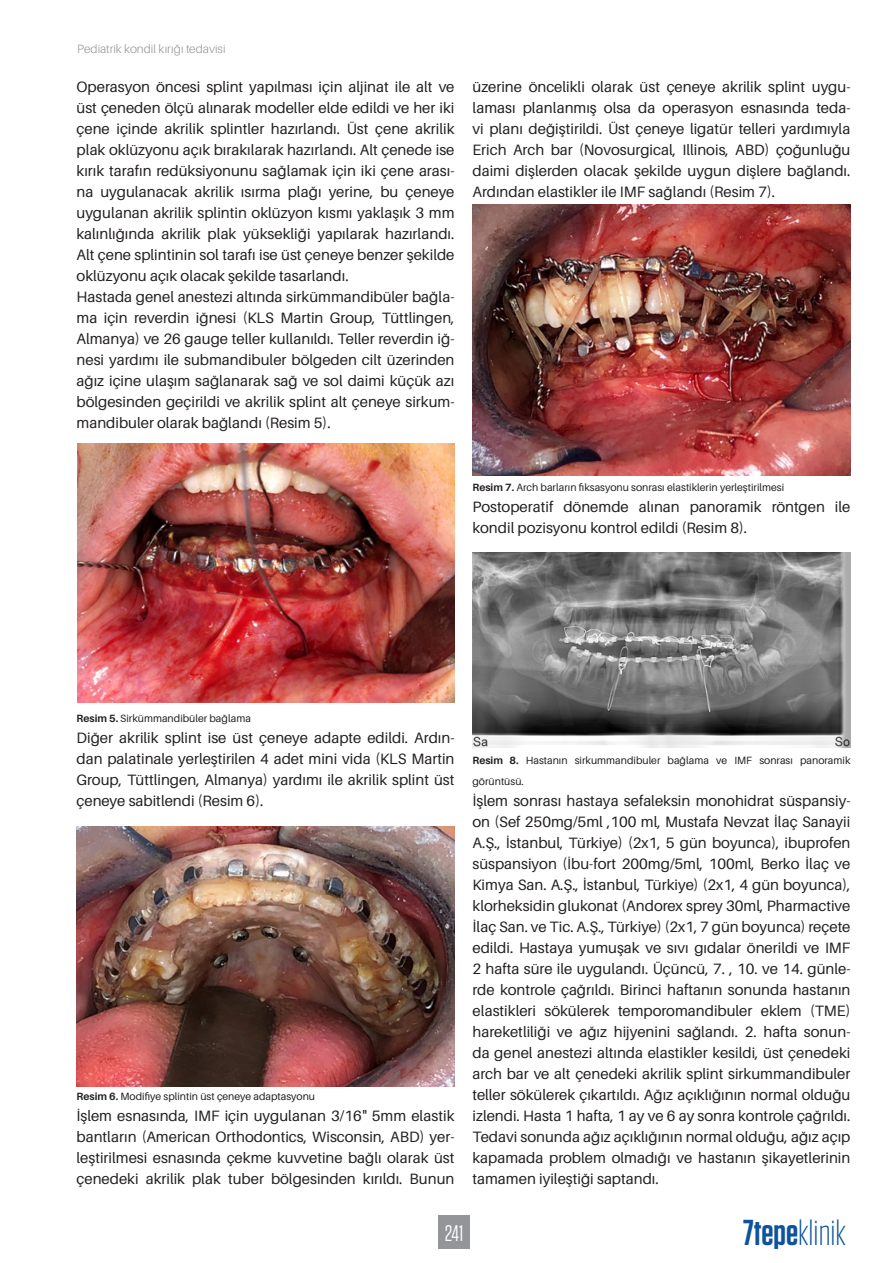
<style>
.page{position:relative;width:893px;height:1263px;background:#fff}
.page>*{position:absolute;margin:0;border:0;box-sizing:border-box;transform-origin:0 0}
.t1{font:300 36px "Tungsten";color:#0d539d}
.t2{font:22.5px "Tungsten";color:#fff}
.t3{font:15px/21px "Aileron";color:#231f20;text-align:justify}
.t4{font:300 12px "Aileron";letter-spacing:.005em;color:#939598}
.t5{font:10.5px/21px "Aileron";color:#231f20}
.s1{font-weight:700}
.s2{font-weight:600}
</style>
<div class="page">
<div style="left:438px;top:1216px;width:32px;height:33px;background:#939598"></div>
<img style="left:473px;top:553px;width:377px;height:195px">
<img style="left:77px;top:443px;width:377px;height:259px">
<img style="left:77px;top:827px;width:377px;height:259px">
<img style="left:473px;top:205px;width:377px;height:271px">
<p class="t4" style="left:77px;top:42px;width:150px">Pediatrik kondil kırığı tedavisi</p>
<p class="t3" style="left:77px;top:77px;width:379px">Operasyon öncesi splint yapılması için aljinat ile alt ve üst çeneden ölçü alınarak modeller elde edildi ve her iki çene içinde akrilik splintler hazırlandı. Üst çene akrilik plak oklüzyonu açık bırakılarak hazırlandı. Alt çenede ise kırık tarafın redüksiyonunu sağlamak için iki çene arası&shy;na uygulanacak akrilik ısırma plağı yerine, bu çeneye uygulanan akrilik splintin oklüzyon kısmı yaklaşık 3 mm kalınlığında akrilik plak yüksekliği yapılarak hazırlandı.<br>Alt çene splintinin sol tarafı ise üst çeneye benzer şekilde oklüzyonu açık olacak şekilde tasarlandı.</p>
<p class="t3" style="left:77px;top:287px;width:379px">Hastada genel anestezi altında sirkümmandibüler bağla&shy;ma için reverdin iğnesi (KLS Martin Group, Tüttlingen, Almanya) ve 26 gauge teller kullanıldı. Teller reverdin iğ&shy;nesi yardımı ile submandibuler bölgeden cilt üzerinden ağız içine ulaşım sağlanarak sağ ve sol daimi küçük azı bölgesinden geçirildi ve akrilik splint alt çeneye sirkum&shy;mandibuler olarak bağlandı (Resim 5).</p>
<p class="t3" style="left:472px;top:77px;width:379px">üzerine öncelikli olarak üst çeneye akrilik splint uygu&shy;laması planlanmış olsa da operasyon esnasında teda&shy;vi planı değiştirildi. Üst çeneye ligatür telleri yardımıyla Erich Arch bar (Novosurgical, Illinois, ABD) çoğunluğu daimi dişlerden olacak şekilde uygun dişlere bağlandı.<br>Ardından elastikler ile IMF sağlandı (Resim 7).</p>
<p class="t5" style="left:472px;top:477px;width:313px"><span class="s1">Resim 7.</span> Arch barların fiksasyonu sonrası elastiklerin yerleştirilmesi</p>
<p class="t3" style="left:472px;top:497px;width:379px">Postoperatif dönemde alınan panoramik röntgen ile kondil pozisyonu kontrol edildi (Resim 8).</p>
<p class="t5" style="left:77px;top:708px;width:176px"><span class="s1">Resim 5.</span> Sirkümmandibüler bağlama</p>
<p class="t3" style="left:77px;top:728px;width:379px">Diğer akrilik splint ise üst çeneye adapte edildi. Ardın&shy;dan palatinale yerleştirilen 4 adet mini vida (KLS Martin Group, Tüttlingen, Almanya) yardımı ile akrilik splint üst çeneye sabitlendi (Resim 6).</p>
<p class="t5" style="left:77px;top:1086px;width:240px"><span class="s1">Resim 6.</span> Modifiye splintin üst çeneye adaptasyonu</p>
<p class="t3" style="left:77px;top:1106px;width:379px">İşlem esnasında, IMF için uygulanan 3/16" 5mm elastik bantların (American Orthodontics, Wisconsin, ABD) yer&shy;leştirilmesi esnasında çekme kuvvetine bağlı olarak üst çenedeki akrilik plak tuber bölgesinden kırıldı. Bunun</p>
<p class="t5" style="left:472px;top:750px;width:379px"><span class="s1">Resim 8.</span> Hastanın sirkummandibuler bağlama ve IMF sonrası panoramik görüntüsü.</p>
<p class="t3" style="left:472px;top:791px;width:379px">İşlem sonrası hastaya sefaleksin monohidrat süspansiy&shy;on (Sef 250mg/5ml ,100 ml, Mustafa Nevzat İlaç Sanayii A.Ş., İstanbul, Türkiye) (2x1, 5 gün boyunca), ibuprofen süspansiyon (İbu-fort 200mg/5ml, 100ml, Berko İlaç ve Kimya San. A.Ş., İstanbul, Türkiye) (2x1, 4 gün boyunca), klorheksidin glukonat (Andorex sprey 30ml, Pharmactive İlaç San. ve Tic. A.Ş., Türkiye) (2x1, 7 gün boyunca) reçete edildi. Hastaya yumuşak ve sıvı gıdalar önerildi ve IMF 2 hafta süre ile uygulandı. Üçüncü, 7. , 10. ve 14. günle&shy;rde kontrole çağrıldı. Birinci haftanın sonunda hastanın elastikleri sökülerek temporomandibuler eklem (TME) hareketliliği ve ağız hijyenini sağlandı. 2. hafta sonun&shy;da genel anestezi altında elastikler kesildi, üst çenedeki arch bar ve alt çenedeki akrilik splint sirkummandibuler teller sökülerek çıkartıldı. Ağız açıklığının normal olduğu izlendi. Hasta 1 hafta, 1 ay ve 6 ay sonra kontrole çağrıldı.<br>Tedavi sonunda ağız açıklığının normal olduğu, ağız açıp kapamada problem olmadığı ve hastanın şikayetlerinin tamamen iyileştiği saptandı.</p>
<h2 class="t2" style="left:445px;top:1222px;width:20px">241</h2>
<h1 class="t1" style="left:743px;top:1214px;width:104px"><span class="s2">7tepe</span>klinik</h1>
</div>
